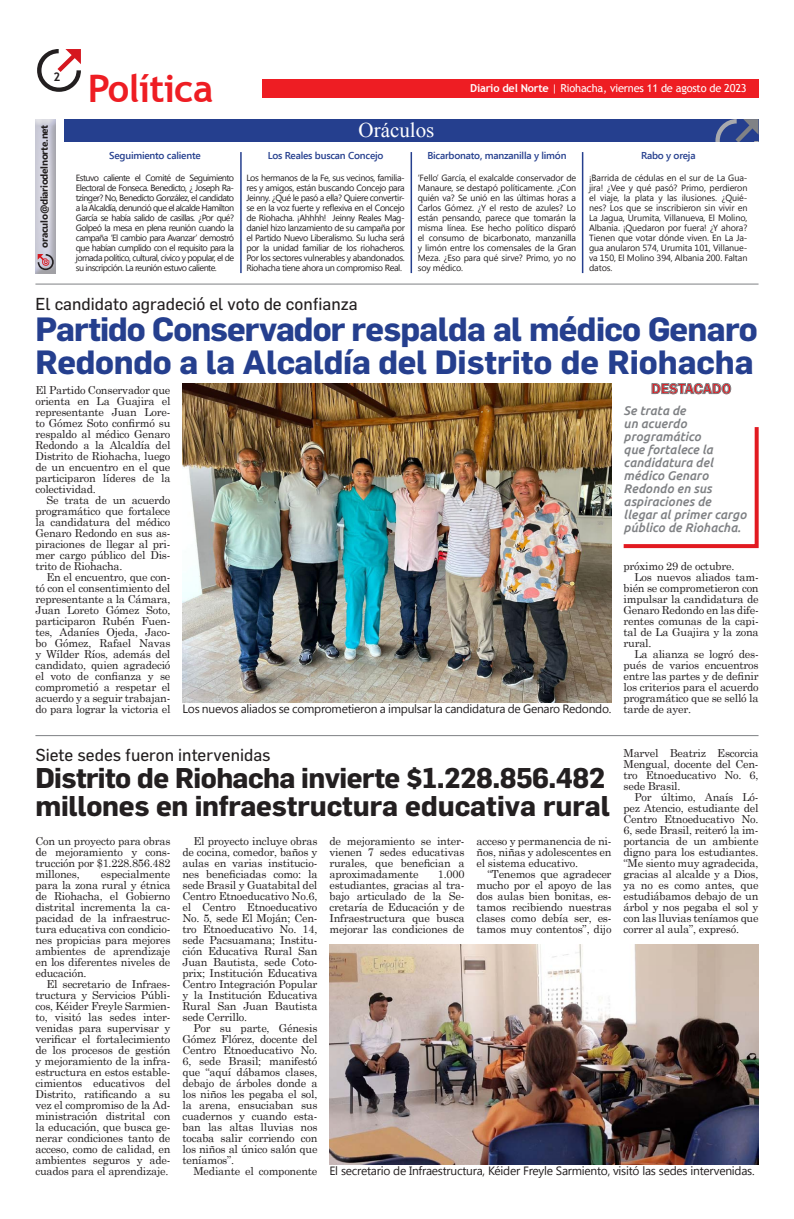
<style>
.page{position:relative;width:794px;height:1219px;background:#fff}
.page>*{position:absolute;margin:0;border:0;box-sizing:border-box;transform-origin:0 0}
.Texto_capitular{font:700 38px "Trebuchet MS";letter-spacing:-.02em;color:#ee1d23}
.Título_medio_34pt{font:700 33px/33px "Flama";letter-spacing:-.01em;color:#253f8e}
.Título_medio_22pt{font:700 28px/28px "Flama";letter-spacing:-.01em;color:#231f20}
.t1{font:21px "Times New Roman";color:#fff}
.Antetitulo{font:17px "Flama";color:#231f20}
.Destacado_Segoe_Bold{font:600 15px "Franklin Gothic";color:#e21a21}
.Destacado{font:italic 500 12.6px/13px "Ubuntu";color:#7e8083}
.Pié_de_foto{font:12px "Segoe UI";letter-spacing:-.02em;color:#231f20}
.Texto_capitular-2{font:700 12px "Trebuchet MS";color:#231f20}
.Texto{font:11px/11px "Century Schoolbook";letter-spacing:-.02em;color:#231f20;text-align:justify}
.Texto_sin_sangrias{font:11px/11px "Century Schoolbook";letter-spacing:-.02em;color:#231f20;text-align:justify}
.Texto-2{font:11px "Trebuchet MS";letter-spacing:-.02em;color:#fff}
.Titulo_Balcones{font:600 10px "Segoe UI";letter-spacing:-.02em;color:#253f8e}
.Texto-3{font:700 10px "Segoe UI";letter-spacing:-.03em;color:#231f20}
.Texto_Balcones{font:9px/10px "Segoe UI";letter-spacing:-.04em;color:#231f20;text-align:justify}
.s1{font-weight:700}
</style>
<div class="page">
<div style="left:262px;top:79px;width:496px;height:18px;background:#ee1d23"></div>
<svg style="left:37px;top:49px;width:44px;height:43px"></svg>
<div style="left:64px;top:119px;width:694px;height:22px;background:#253f8e"></div>
<svg style="left:715px;top:119px;width:43px;height:22px"></svg>
<div style="left:35px;top:119px;width:22px;height:155px;background:#231f20;opacity:.75"></div>
<svg style="left:38px;top:254px;width:16px;height:16px"></svg>
<hr style="left:240px;top:152px;width:2px;height:121px;background:#253f8e">
<hr style="left:410px;top:152px;width:2px;height:121px;background:#253f8e">
<hr style="left:582px;top:152px;width:1px;height:121px;background:#253f8e">
<hr style="left:35px;top:284px;width:723px;height:1px;background:#7e8083">
<hr style="left:35px;top:735px;width:723px;height:1px;background:#7e8083">
<img style="left:182px;top:383px;width:429px;height:320px">
<svg style="left:623px;top:427px;width:136px;height:122px"></svg>
<svg style="left:651px;top:383px;width:80px;height:11px"></svg>
<img style="left:329px;top:944px;width:429px;height:220px">
<p class="Texto_capitular-2" style="left:54px;top:69px;width:8px">2</p>
<p class="Texto-3" style="left:37px;top:248px;width:124px;rotate:-90deg">oraculo@diariodelnorte.net</p>
<p class="Texto_capitular" style="left:88px;top:65px;width:127px">Política</p>
<p class="Texto-2" style="left:470px;top:81px;width:278px"><span class="s1">Diario del Norte</span> | Riohacha, viernes 11 de agosto de 2023</p>
<p class="t1" style="left:359px;top:115px;width:77px">Oráculos</p>
<p class="Titulo_Balcones" style="left:109px;top:149px;width:93px">Seguimiento caliente</p>
<p class="Titulo_Balcones" style="left:268px;top:149px;width:117px">Los Reales buscan Concejo</p>
<p class="Titulo_Balcones" style="left:427px;top:149px;width:141px">Bicarbonato, manzanilla y limón</p>
<p class="Titulo_Balcones" style="left:641px;top:149px;width:56px">Rabo y oreja</p>
<p class="Texto_Balcones" style="left:76px;top:172px;width:160px">Estuvo caliente el Comité de Seguimiento Electoral de Fonseca. Benedicto, ¿ Joseph Ra&shy;tzinger? No, Benedicto González, el candidato a la Alcaldía, denunció que el alcalde Hamilton García se había salido de casillas. ¿Por qué?<br>Golpeó la mesa en plena reunión cuando la campaña ‘El cambio para Avanzar’ demostró que habían cumplido con el requisito para la jornada político, cultural, cívico y popular, el de su inscripción. La reunión estuvo caliente.</p>
<p class="Texto_Balcones" style="left:246px;top:172px;width:160px">Los hermanos de la Fe, sus vecinos, familia&shy;res y amigos, están buscando Concejo para Jeinny. ¿Qué le pasó a ella? Quiere convertir&shy;se en la voz fuerte y reflexiva en el Concejo de Riohacha. ¡Ahhhh! Jeinny Reales Mag&shy;daniel hizo lanzamiento de su campaña por el Partido Nuevo Liberalismo. Su lucha será por la unidad familiar de los riohacheros.<br>Por los sectores vulnerables y abandonados.<br>Riohacha tiene ahora un compromiso Real.</p>
<p class="Texto_Balcones" style="left:418px;top:172px;width:160px">‘Fello’ García, el exalcalde conservador de Manaure, se destapó políticamente. ¿Con quién va? Se unió en las últimas horas a Carlos Gómez. ¿Y el resto de azules? Lo están pensando, parece que tomarán la misma línea. Ese hecho político disparó el consumo de bicarbonato, manzanilla y limón entre los comensales de la Gran Meza. ¿Eso para qué sirve? Primo, yo no soy médico.</p>
<p class="Texto_Balcones" style="left:589px;top:172px;width:160px">¡Barrida de cédulas en el sur de La Gua&shy;jira! ¿Vee y qué pasó? Primo, perdieron el viaje, la plata y las ilusiones. ¿Quié&shy;nes? Los que se inscribieron sin vivir en La Jagua, Urumita, Villanueva, El Molino, Albania. ¡Quedaron por fuera! ¿Y ahora?<br>Tienen que votar dónde viven. En La Ja&shy;gua anularon 574, Urumita 101, Villanue&shy;va 150, El Molino 394, Albania 200. Faltan datos.</p>
<p class="Antetitulo" style="left:35px;top:294px;width:324px">El candidato agradeció el voto de confianza</p>
<p class="Título_medio_34pt" style="left:35px;top:311px;width:724px">Partido Conservador respalda al médico Genaro<br>Redondo a la Alcaldía del Distrito de Riohacha</p>
<p class="Texto_sin_sangrias" style="left:35px;top:384px;width:136px">El Partido Conservador que orienta en La Guajira el representante Juan Lore&shy;to Gómez Soto confirmó su respaldo al médico Genaro Redondo a la Alcaldía del Distrito de Riohacha, luego de un encuentro en el que participaron líderes de la colectividad.</p>
<p class="Texto" style="left:35px;top:494px;width:136px;text-indent:11px">Se trata de un acuerdo programático que fortalece la candidatura del médico Genaro Redondo en sus as&shy;piraciones de llegar al pri&shy;mer cargo público del Dis&shy;trito de Riohacha.</p>
<p class="Texto" style="left:35px;top:571px;width:136px;text-indent:11px">En el encuentro, que con&shy;tó con el consentimiento del representante a la Cámara, Juan Loreto Gómez Soto, participaron Rubén Fuen&shy;tes, Adaníes Ojeda, Jaco&shy;bo Gómez, Rafael Navas y Wílder Ríos, además del candidato, quien agradeció el voto de confianza y se comprometió a respetar el acuerdo y a seguir trabajan&shy;do para lograr la victoria el</p>
<p class="Pié_de_foto" style="left:182px;top:700px;width:430px">Los nuevos aliados se comprometieron a impulsar la candidatura de Genaro Redondo.</p>
<p class="Destacado_Segoe_Bold" style="left:651px;top:379px;width:82px">DESTACADO</p>
<p class="Destacado" style="left:623px;top:404px;width:124px">Se trata de<br>un acuerdo programático<br>que fortalece la candidatura del médico Genaro<br>Redondo en sus aspiraciones de llegar al primer cargo público de Riohacha.</p>
<p class="Texto" style="left:623px;top:560px;width:112px">próximo 29 de octubre.</p>
<p class="Texto" style="left:623px;top:571px;width:137px;text-indent:11px">Los nuevos aliados tam&shy;bién se comprometieron con impulsar la candidatura de Genaro Redondo en las dife&shy;rentes comunas de la capi&shy;tal de La Guajira y la zona rural.</p>
<p class="Texto" style="left:623px;top:648px;width:137px;text-indent:11px">La alianza se logró des&shy;pués de varios encuentros entre las partes y de definir los criterios para el acuerdo programático que se selló la tarde de ayer.</p>
<p class="Antetitulo" style="left:35px;top:745px;width:237px">Siete sedes fueron intervenidas</p>
<p class="Texto" style="left:623px;top:747px;width:136px">Marvel Beatriz Escorcia Mengual, docente del Cen&shy;tro Etnoeducativo No. 6, sede Brasil.</p>
<p class="Texto" style="left:623px;top:791px;width:136px;text-indent:11px">Por último, Anaís Ló&shy;pez Atencio, estudiante del Centro Etnoeducativo No.<br>6, sede Brasil, reiteró la im&shy;portancia de un ambiente digno para los estudiantes. “Me siento muy agradecida, gracias al alcalde y a Dios, ya no es como antes, que estudiábamos debajo de un árbol y nos pegaba el sol y con las lluvias teníamos que correr al aula”, expresó.</p>
<p class="Título_medio_22pt" style="left:35px;top:763px;width:576px">Distrito de Riohacha invierte $1.228.856.482 millones en infraestructura educativa rural</p>
<p class="Texto_sin_sangrias" style="left:35px;top:835px;width:136px">Con un proyecto para obras de mejoramiento y cons&shy;trucción por $1.228.856.482 millones,</p>
<p class="Texto" style="left:329px;top:835px;width:136px">de mejoramiento se inter&shy;vienen 7 sedes educativas rurales, que benefician a aproximadamente</p>
<p class="Texto" style="left:182px;top:835px;width:136px;text-indent:11px">El proyecto incluye obras de cocina, comedor, baños y aulas en varias institucio&shy;nes beneficiadas como: la sede Brasil y Guatabital del Centro Etnoeducativo No.6, el Centro Etnoeducativo No. 5, sede El Moján; Cen&shy;tro Etnoeducativo No. 14, sede Pacsuamana; Institu&shy;ción Educativa Rural San Juan Bautista, sede Coto&shy;prix; Institución Educativa Centro Integración Popular y la Institución Educativa Rural San Juan Bautista sede Cerrillo.</p>
<p class="Texto" style="left:182px;top:1022px;width:136px;text-indent:11px">Por su parte, Génesis Gómez Flórez, docente del Centro Etnoeducativo No.<br>6, sede Brasil; manifestó que “aquí dábamos clases, debajo de árboles donde a los niños les pegaba el sol, la arena, ensuciaban sus cuadernos y cuando esta&shy;ban las altas lluvias nos tocaba salir corriendo con los niños al único salón que teníamos”.</p>
<p class="Texto" style="left:193px;top:1165px;width:125px">Mediante el componente</p>
<p class="Texto" style="left:476px;top:835px;width:136px">acceso y permanencia de ni&shy;ños, niñas y adolescentes en el sistema educativo.</p>
<p class="Texto" style="left:476px;top:868px;width:136px;text-indent:11px">“Tenemos que agradecer mucho por el apoyo de las dos aulas bien bonitas, es&shy;tamos recibiendo nuestras clases como debía ser, es&shy;tamos muy contentos”, dijo</p>
<p class="Texto_sin_sangrias" style="left:35px;top:868px;width:136px;text-indent:65px">especialmente para la zona rural y étnica de Riohacha, el Gobierno distrital incrementa la ca&shy;pacidad de la infraestruc&shy;tura educativa con condicio&shy;nes propicias para mejores ambientes de aprendizaje en los diferentes niveles de educación.</p>
<p class="Texto" style="left:35px;top:978px;width:136px;text-indent:11px">El secretario de Infraes&shy;tructura y Servicios Públi&shy;cos, Kéider Freyle Sarmien&shy;to, visitó las sedes inter&shy;venidas para supervisar y verificar el fortalecimiento de los procesos de gestión y mejoramiento de la infra&shy;estructura en estos estable&shy;cimientos educativos del Distrito, ratificando a su vez el compromiso de la Ad&shy;ministración distrital con la educación, que busca ge&shy;nerar condiciones tanto de acceso, como de calidad, en ambientes seguros y ade&shy;cuados para el aprendizaje.</p>
<p class="Texto" style="left:329px;top:868px;width:136px;text-indent:108px">1.000 estudiantes, gracias al tra&shy;bajo articulado de la Se&shy;cretaría de Educación y de Infraestructura que busca mejorar las condiciones de</p>
<p class="Pié_de_foto" style="left:329px;top:1162px;width:427px">El secretario de Infraestructura, Kéider Freyle Sarmiento, visitó las sedes intervenidas.</p>
</div>
